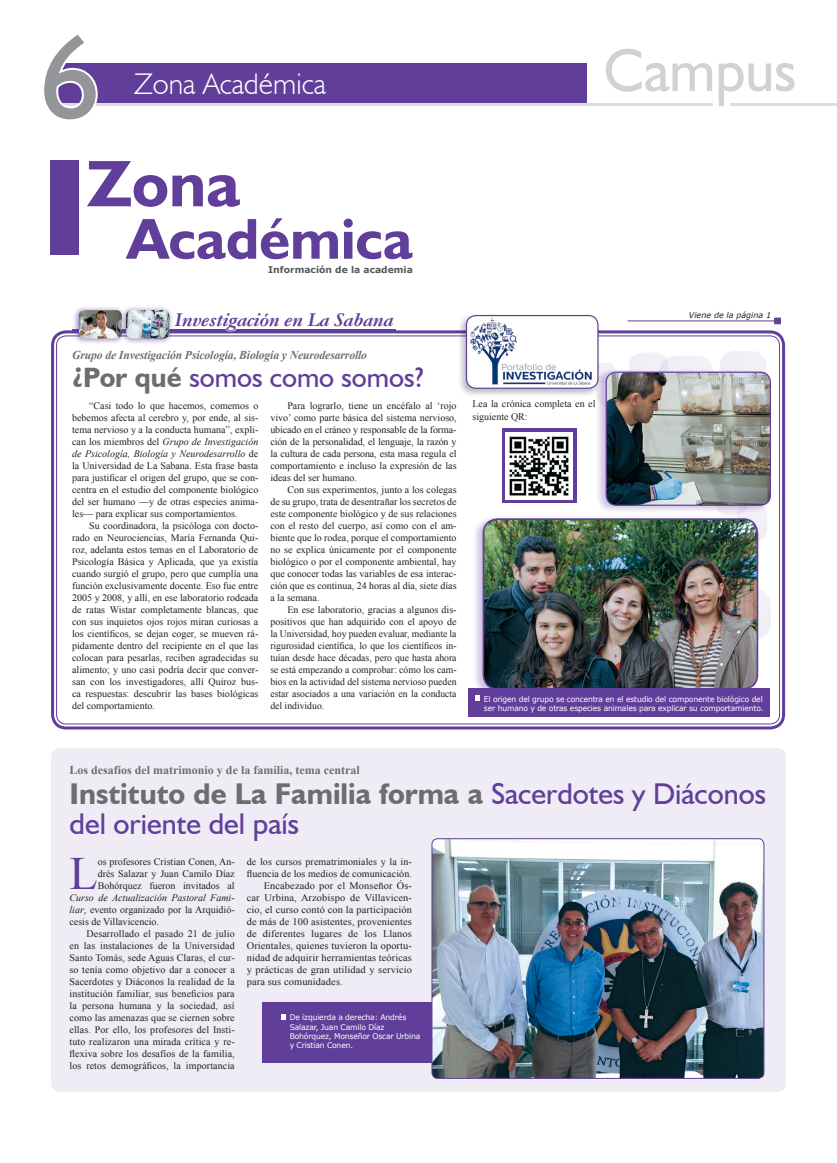
<style>
.page{position:relative;width:837px;height:1163px;background:#fff}
.page>*{position:absolute;margin:0;border:0;box-sizing:border-box;transform-origin:0 0}
.t1{font:120px "Humanist 521 BT";color:#939598}
.t2{font:700 66.1px "Humanist 521 BT";color:#603e99}
.t3{font:700 58px "Humanist 521 BT";color:#603e99}
.t4{font:46.2px "Times New Roman";color:#603e99}
.t5{font:30px/30px "Humanist 521 BT";color:#603e99}
.t6{font:300 29.9px "Humanist 521 BT";color:#fff}
.t7{font:28px "Humanist 521 BT";color:#603e99}
.t8{font:italic 700 20.2px "Garamond";color:#603e99}
.t9{font:italic 700 12px "Times New Roman";letter-spacing:-.01em;color:#6c6d70}
.t10{font:700 12px "Times New Roman";color:#6c6d70}
.t11{font:10px/12px "Times New Roman";letter-spacing:.01em;color:#231f20;text-align:justify}
.t12{font:10px "Times New Roman";letter-spacing:.01em;color:#231f20;scale:1.04 1}
.t13{font:700 9.2px "Verdana";color:#57585a}
.t14{font:italic 8px "Verdana";color:#231f20}
.t15{font:7.8px/9.3px "Verdana";letter-spacing:-.02em;color:#fff}
.s1{font-weight:700;color:#6c6d70}
.s2{font-style:italic}
</style>
<div class="page">
<div style="left:51px;top:748px;width:734px;height:343px;background:#efecf5;border-radius:9px"></div>
<div style="left:262px;top:1002px;width:181px;height:60px;background:#603e99"></div>
<div style="left:719px;top:351px;width:47px;height:35px;background:#f2eff7;border-radius:16px"></div>
<div style="left:628px;top:352px;width:40px;height:30px;background:#f2eff7;border-radius:14px"></div>
<div style="left:588px;top:363px;width:27px;height:19px;background:#f3f0f7;border-radius:8px"></div>
<div style="left:658px;top:355px;width:54px;height:41px;background:linear-gradient(to right,#ece8f3,#f5f2f8);border-radius:17px"></div>
<div style="left:733px;top:589px;width:37px;height:50px;background:linear-gradient(to bottom,#f3f0f7,#f1eef6);border-radius:17px"></div>
<div style="left:713px;top:468px;width:36px;height:47px;background:#f1eef6;border-radius:16px"></div>
<div style="left:736px;top:502px;width:30px;height:40px;background:#f2eff7;border-radius:14px"></div>
<div style="left:50px;top:161px;width:29px;height:94px;background:#603e99"></div>
<div style="left:51px;top:330px;width:733px;height:399px;border:3px solid #603e99;border-radius:14px"></div>
<img style="left:72px;top:307px;width:324px;height:36px">
<div style="left:456px;top:312px;width:144px;height:85px;background:#231f20;opacity:.3"></div>
<div style="left:466px;top:315px;width:131px;height:73px;background:linear-gradient(to right,#fdfdfe,#fefffe);border-radius:10px"></div>
<img style="left:469px;top:315px;width:125px;height:70px">
<div style="left:465px;top:315px;width:133px;height:74px;border:1px solid #603e99;border-radius:10px"></div>
<svg style="left:502px;top:428px;width:74px;height:75px"></svg>
<img style="left:505px;top:432px;width:67px;height:67px">
<div style="left:594px;top:368px;width:177px;height:146px;background:#603e99;opacity:.3"></div>
<img style="left:606px;top:372px;width:164px;height:133px">
<div style="left:605px;top:371px;width:165px;height:134px;border:1px solid #603e99;border-radius:10px"></div>
<div style="left:471px;top:515px;width:287px;height:183px;background:#603e99;opacity:.3"></div>
<img style="left:483px;top:519px;width:274px;height:169px">
<div style="left:482px;top:518px;width:276px;height:171px;border:2px solid #603e99;border-radius:14px"></div>
<svg style="left:281px;top:1014px;width:4px;height:5px"></svg>
<hr style="left:627px;top:320px;width:149px;height:1px;background:#603e99">
<svg style="left:774px;top:317px;width:6px;height:7px"></svg>
<img style="left:432px;top:838px;width:331px;height:240px">
<div style="left:431px;top:838px;width:333px;height:240px;border:1px solid #603e99;border-radius:6px"></div>
<div style="left:56px;top:63px;width:531px;height:43px;background:#603e99"></div>
<hr style="left:56px;top:103px;width:656px;height:3px;background:#dcdddf">
<svg style="left:606px;top:49px;width:188px;height:57px"></svg>
<hr style="left:730px;top:103px;width:106px;height:3px;background:#dcdddf">
<svg style="left:56px;top:63px;width:42px;height:43px"></svg>
<div style="left:467px;top:688px;width:302px;height:28px;background:#603e99"></div>
<svg style="left:475px;top:695px;width:4px;height:5px"></svg>
<h1 class="t1" style="left:40px;top:3px;width:62px">6</h1>
<h3 class="t6" style="left:134px;top:66px;width:193px">Zona Académica</h3>
<h2 class="t2" style="left:87px;top:142px;width:155px">Zona</h2>
<h3 class="t3" style="left:127px;top:203px;width:287px">Académica</h3>
<p class="t13" style="left:268px;top:263px;width:146px">Información de la academia</p>
<h3 class="t8" style="left:174px;top:307px;width:220px">Investigación en La Sabana</h3>
<p class="t9" style="left:72px;top:346px;width:296px">Grupo de Investigación Psicología, Biología y Neurodesarrollo</p>
<h3 class="t7" style="left:72px;top:360px;width:352px"><span class="s1">¿Por qué</span> somos como somos?</h3>
<p class="t11" style="left:72px;top:399px;width:188px;text-indent:17px">“Casi todo lo que hacemos, comemos o bebemos afecta al cerebro y, por ende, al sis&shy;tema nervioso y a la conducta humana”, expli&shy;can los miembros del <span class="s2">Grupo de Investigación de Psicología, Biología y Neurodesarrollo</span> de la Universidad de La Sabana. Esta frase basta para justificar el origen del grupo, que se con&shy;centra en el estudio del componente biológico del ser humano —y de otras especies anima&shy;les— para explicar sus comportamientos.</p>
<p class="t11" style="left:72px;top:519px;width:188px;text-indent:17px">Su coordinadora, la psicóloga con docto&shy;rado en Neurociencias, María Fernanda Qui&shy;roz, adelanta estos temas en el Laboratorio de Psicología Básica y Aplicada, que ya existía cuando surgió el grupo, pero que cumplía una función exclusivamente docente. Eso fue entre 2005 y 2008, y allí, en ese laboratorio rodeada de ratas Wistar completamente blancas, que con sus inquietos ojos rojos miran curiosas a los científicos, se dejan coger, se mueven rá&shy;pidamente dentro del recipiente en el que las colocan para pesarlas, reciben agradecidas su alimento; y uno casi podría decir que conver&shy;san con los investigadores, allí Quiroz bus&shy;ca respuestas: descubrir las bases biológicas del comportamiento.</p>
<p class="t11" style="left:270px;top:399px;width:188px;text-indent:17px">Para lograrlo, tiene un encéfalo al ‘rojo vivo’ como parte básica del sistema nervioso, ubicado en el cráneo y responsable de la forma&shy;ción de la personalidad, el lenguaje, la razón y la cultura de cada persona, esta masa regula el comportamiento e incluso la expresión de las ideas del ser humano.</p>
<p class="t11" style="left:270px;top:483px;width:188px;text-indent:17px">Con sus experimentos, junto a los colegas de su grupo, trata de desentrañar los secretos de este componente biológico y de sus relaciones con el resto del cuerpo, así como con el am&shy;biente que lo rodea, porque el comportamiento no se explica únicamente por el componente biológico o por el componente ambiental, hay que conocer todas las variables de esa interac&shy;ción que es continua, 24 horas al día, siete días a la semana.</p>
<p class="t11" style="left:270px;top:603px;width:188px;text-indent:17px">En ese laboratorio, gracias a algunos dis&shy;positivos que han adquirido con el apoyo de la Universidad, hoy pueden evaluar, mediante la rigurosidad científica, lo que los científicos in&shy;tuían desde hace décadas, pero que hasta ahora se está empezando a comprobar: cómo los cam&shy;bios en la actividad del sistema nervioso pueden estar asociados a una variación en la conducta del individuo.</p>
<p class="t11" style="left:472px;top:398px;width:124px">Lea la crónica completa en el siguiente QR:</p>
<p class="t14" style="left:688px;top:309px;width:84px">Viene de la página 1</p>
<p class="t15" style="left:483px;top:694px;width:281px">El origen del grupo se concentra en el estudio del componente biológico del ser humano y de otras especies animales para explicar su comportamiento.</p>
<p class="t10" style="left:69px;top:761px;width:291px">Los desafíos del matrimonio y de la familia, tema central</p>
<h3 class="t5" style="left:69px;top:778px;width:698px"><span class="s1">Instituto de La Familia forma a</span> Sacerdotes y Diáconos del oriente del país</h3>
<h3 class="t4" style="left:69px;top:841px;width:30px">L</h3>
<p class="t11" style="left:98px;top:854px;width:138px">os profesores Cristian Conen, An&shy;drés Salazar y Juan Camilo Díaz Bohórquez fueron invitados al</p>
<p class="t11" style="left:69px;top:890px;width:167px"><span class="s2">Curso de Actualización Pastoral Fami&shy;liar</span>, evento organizado por la Arquidió&shy;cesis de Villavicencio.</p>
<p class="t11" style="left:69px;top:926px;width:167px;text-indent:17px">Desarrollado el pasado 21 de julio en las instalaciones de la Universidad Santo Tomás, sede Aguas Claras, el cur&shy;so tenía como objetivo dar a conocer a Sacerdotes y Diáconos la realidad de la institución familiar, sus beneficios para la persona humana y la sociedad, así como las amenazas que se ciernen sobre ellas. Por ello, los profesores del Insti&shy;tuto realizaron una mirada crítica y re&shy;flexiva sobre los desafíos de la familia, los retos demográficos, la importancia</p>
<p class="t11" style="left:247px;top:854px;width:167px">de los cursos prematrimoniales y la in-</p>
<p class="t11" style="left:247px;top:866px;width:167px">fluencia de los medios de comunicación.</p>
<p class="t12" style="left:264px;top:878px;width:144px">Encabezado por el Monseñor Ós-</p>
<p class="t12" style="left:247px;top:890px;width:160px">car Urbina, Arzobispo de Villavicen-</p>
<p class="t12" style="left:247px;top:902px;width:160px">cio, el curso contó con la participación</p>
<p class="t12" style="left:247px;top:914px;width:160px">de más de 100 asistentes, provenientes</p>
<p class="t12" style="left:247px;top:926px;width:160px">de diferentes lugares de los Llanos</p>
<p class="t12" style="left:247px;top:938px;width:160px">Orientales, quienes tuvieron la oportu-</p>
<p class="t12" style="left:247px;top:950px;width:160px">nidad de adquirir herramientas teóricas</p>
<p class="t12" style="left:247px;top:962px;width:160px">y prácticas de gran utilidad y servicio</p>
<p class="t12" style="left:247px;top:974px;width:94px">para sus comunidades.</p>
<p class="t15" style="left:289px;top:1012px;width:132px">De izquierda a derecha: Andrés<br>Salazar, Juan Camilo Díaz<br>Bohórquez, Monseñor Oscar Urbina y Cristian Conen.</p>
</div>
